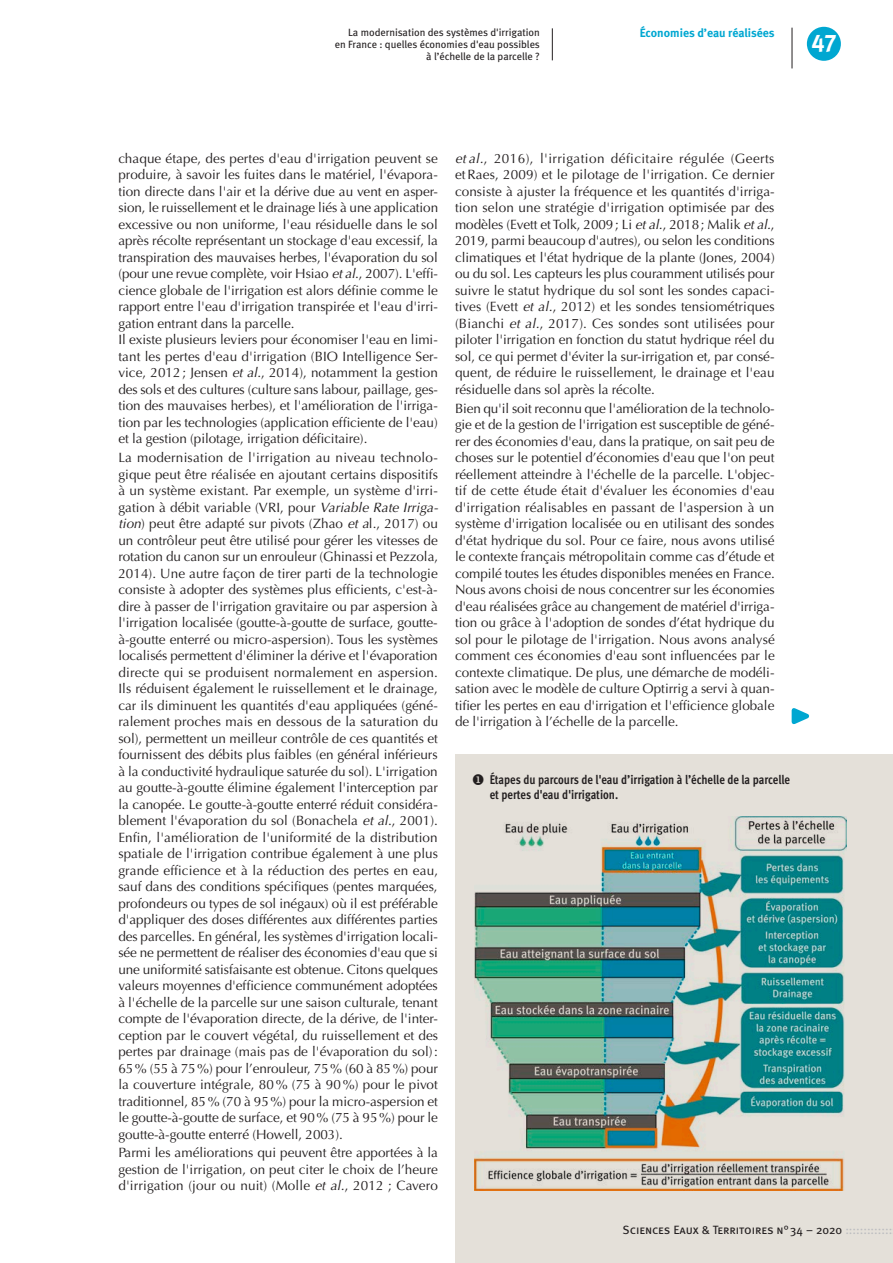
<style>
.page{position:relative;width:893px;height:1263px;background:#fff}
.page>*{position:absolute;margin:0;border:0;box-sizing:border-box;transform-origin:0 0}
.t1{font:24px "Meta Bold Caps Expert";color:#fff}
.t2{font:13.5px/16.5px "Optima";letter-spacing:-.005em;color:#231f20;text-align:justify}
.titre_figure{font:700 12.75px "Meta Cond OT";color:#231f20}
.t3{font:12px "Meta Book Caps";color:#231f20}
.t4{font:700 12px "Meta";color:#00a7d1}
.roulette_article{font:10.5px/12px "Meta Book LF";color:#231f20;text-align:right}
.s1{font-style:italic}
.s2{color:#bcbdc0}
</style>
<div class="page">
<div style="left:455px;top:755px;width:438px;height:508px;background:#e4e0d9"></div>
<svg style="left:791px;top:708px;width:19px;height:17px"></svg>
<img style="left:475px;top:817px;width:371px;height:374px">
<hr style="left:552px;top:28px;width:1px;height:32px;background:#231f20">
<div style="left:807px;top:27px;width:34px;height:34px;background:#00a7d1;border-radius:50%"></div>
<hr style="left:792px;top:28px;width:1px;height:40px;background:#231f20">
<p class="roulette_article" style="left:335px;top:26px;width:207px">La modernisation des systèmes d'irrigation en France : quelles économies d'eau possibles à l’échelle de la parcelle ?</p>
<p class="t4" style="left:640px;top:26px;width:137px">Économies d’eau réalisées</p>
<p class="t1" style="left:811px;top:28px;width:27px">47</p>
<p class="t2" style="left:118px;top:150px;width:321px">chaque étape, des pertes d'eau d'irrigation peuvent se produire, à savoir les fuites dans le matériel, l'évapora&shy;tion directe dans l'air et la dérive due au vent en asper&shy;sion, le ruissellement et le drainage liés à une application excessive ou non uniforme, l'eau résiduelle dans le sol après récolte représentant un stockage d'eau excessif, la transpiration des mauvaises herbes, l'évaporation du sol (pour une revue complète, voir Hsiao <span class="s1">et al</span>., 2007). L'effi&shy;cience globale de l'irrigation est alors définie comme le rapport entre l'eau d'irrigation transpirée et l'eau d'irri&shy;gation entrant dans la parcelle.</p>
<p class="t2" style="left:118px;top:332px;width:321px">Il existe plusieurs leviers pour économiser l'eau en limi&shy;tant les pertes d'eau d'irrigation (BIO Intelligence Ser&shy;vice, 2012; Jensen <span class="s1">et al</span>., 2014), notamment la gestion des sols et des cultures (culture sans labour, paillage, ges&shy;tion des mauvaises herbes), et l'amélioration de l'irriga&shy;tion par les technologies (application efficiente de l'eau) et la gestion (pilotage, irrigation déficitaire).</p>
<p class="t2" style="left:118px;top:449px;width:321px">La modernisation de l'irrigation au niveau technolo&shy;gique peut être réalisée en ajoutant certains dispositifs à un système existant. Par exemple, un système d'irri&shy;gation à débit variable (VRI, pour <span class="s1">Variable Rate Irriga&shy;tion</span>) peut être adapté sur pivots (Zhao <span class="s1">et a</span>l., 2017) ou un contrôleur peut être utilisé pour gérer les vitesses de rotation du canon sur un enrouleur (Ghinassi et Pezzola, 2014). Une autre façon de tirer parti de la technologie consiste à adopter des systèmes plus efficients, c'est-à&shy;dire à passer de l'irrigation gravitaire ou par aspersion à l'irrigation localisée (goutte-à-goutte de surface, goutte&shy;à-goutte enterré ou micro-aspersion). Tous les systèmes localisés permettent d'éliminer la dérive et l'évaporation directe qui se produisent normalement en aspersion.<br>Ils réduisent également le ruissellement et le drainage, car ils diminuent les quantités d'eau appliquées (géné&shy;ralement proches mais en dessous de la saturation du sol), permettent un meilleur contrôle de ces quantités et fournissent des débits plus faibles (en général inférieurs à la conductivité hydraulique saturée du sol). L'irrigation au goutte-à-goutte élimine également l'interception par la canopée. Le goutte-à-goutte enterré réduit considéra&shy;blement l'évaporation du sol (Bonachela <span class="s1">et al</span>., 2001).<br>Enfin, l'amélioration de l'uniformité de la distribution spatiale de l'irrigation contribue également à une plus grande efficience et à la réduction des pertes en eau, sauf dans des conditions spécifiques (pentes marquées, profondeurs ou types de sol inégaux) où il est préférable d'appliquer des doses différentes aux différentes parties des parcelles. En général, les systèmes d'irrigation locali&shy;sée ne permettent de réaliser des économies d'eau que si une uniformité satisfaisante est obtenue. Citons quelques valeurs moyennes d'efficience communément adoptées à l'échelle de la parcelle sur une saison culturale, tenant compte de l'évaporation directe, de la dérive, de l'inter&shy;ception par le couvert végétal, du ruissellement et des pertes par drainage (mais pas de l'évaporation du sol):<br>65% (55 à 75%) pour l’enrouleur, 75% (60 à 85%) pour la couverture intégrale, 80% (75 à 90%) pour le pivot traditionnel, 85% (70 à 95%) pour la micro-aspersion et le goutte-à-goutte de surface, et 90% (75 à 95%) pour le goutte-à-goutte enterré (Howell, 2003).</p>
<p class="t2" style="left:118px;top:1145px;width:321px">Parmi les améliorations qui peuvent être apportées à la gestion de l'irrigation, on peut citer le choix de l’heure d'irrigation (jour ou nuit) (Molle <span class="s1">et al.</span>, 2012 ; Cavero</p>
<p class="t2" style="left:455px;top:150px;width:321px"><span class="s1">et al.</span>, 2016), l'irrigation déficitaire régulée (Geerts etRaes, 2009) et le pilotage de l'irrigation. Ce dernier consiste à ajuster la fréquence et les quantités d'irriga&shy;tion selon une stratégie d'irrigation optimisée par des modèles (Evett et Tolk, 2009; Li <span class="s1">et al.</span>, 2018; Malik <span class="s1">et al.</span>, 2019, parmi beaucoup d'autres), ou selon les conditions climatiques et l'état hydrique de la plante (Jones, 2004) ou du sol. Les capteurs les plus couramment utilisés pour suivre le statut hydrique du sol sont les sondes capaci&shy;tives (Evett <span class="s1">et al.</span>, 2012) et les sondes tensiométriques (Bianchi <span class="s1">et al.</span>, 2017). Ces sondes sont utilisées pour piloter l'irrigation en fonction du statut hydrique réel du sol, ce qui permet d'éviter la sur-irrigation et, par consé&shy;quent, de réduire le ruissellement, le drainage et l'eau résiduelle dans sol après la récolte.</p>
<p class="t2" style="left:455px;top:400px;width:321px">Bien qu'il soit reconnu que l'amélioration de la technolo&shy;gie et de la gestion de l'irrigation est susceptible de géné&shy;rer des économies d'eau, dans la pratique, on sait peu de choses sur le potentiel d’économies d'eau que l'on peut réellement atteindre à l'échelle de la parcelle. L'objec&shy;tif de cette étude était d'évaluer les économies d'eau d'irrigation réalisables en passant de l'aspersion à un système d'irrigation localisée ou en utilisant des sondes d'état hydrique du sol. Pour ce faire, nous avons utilisé le contexte français métropolitain comme cas d’étude et compilé toutes les études disponibles menées en France.<br>Nous avons choisi de nous concentrer sur les économies d'eau réalisées grâce au changement de matériel d'irriga&shy;tion ou grâce à l'adoption de sondes d’état hydrique du sol pour le pilotage de l'irrigation. Nous avons analysé comment ces économies d'eau sont influencées par le contexte climatique. De plus, une démarche de modéli&shy;sation avec le modèle de culture Optirrig a servi à quan&shy;tifier les pertes en eau d'irrigation et l'efficience globale de l'irrigation à l’échelle de la parcelle.</p>
<p class="titre_figure" style="left:472px;top:771px;width:320px">◆ Étapes du parcours de l'eau d’irrigation à l’échelle de la parcelle</p>
<p class="titre_figure" style="left:490px;top:786px;width:130px">et pertes d'eau d'irrigation.</p>
<p class="t3" style="left:623px;top:1223px;width:271px">Sciences Eaux &amp; Territoires n°34 – 2020 <span class="s2">:::::::::::::</span></p>
</div>
